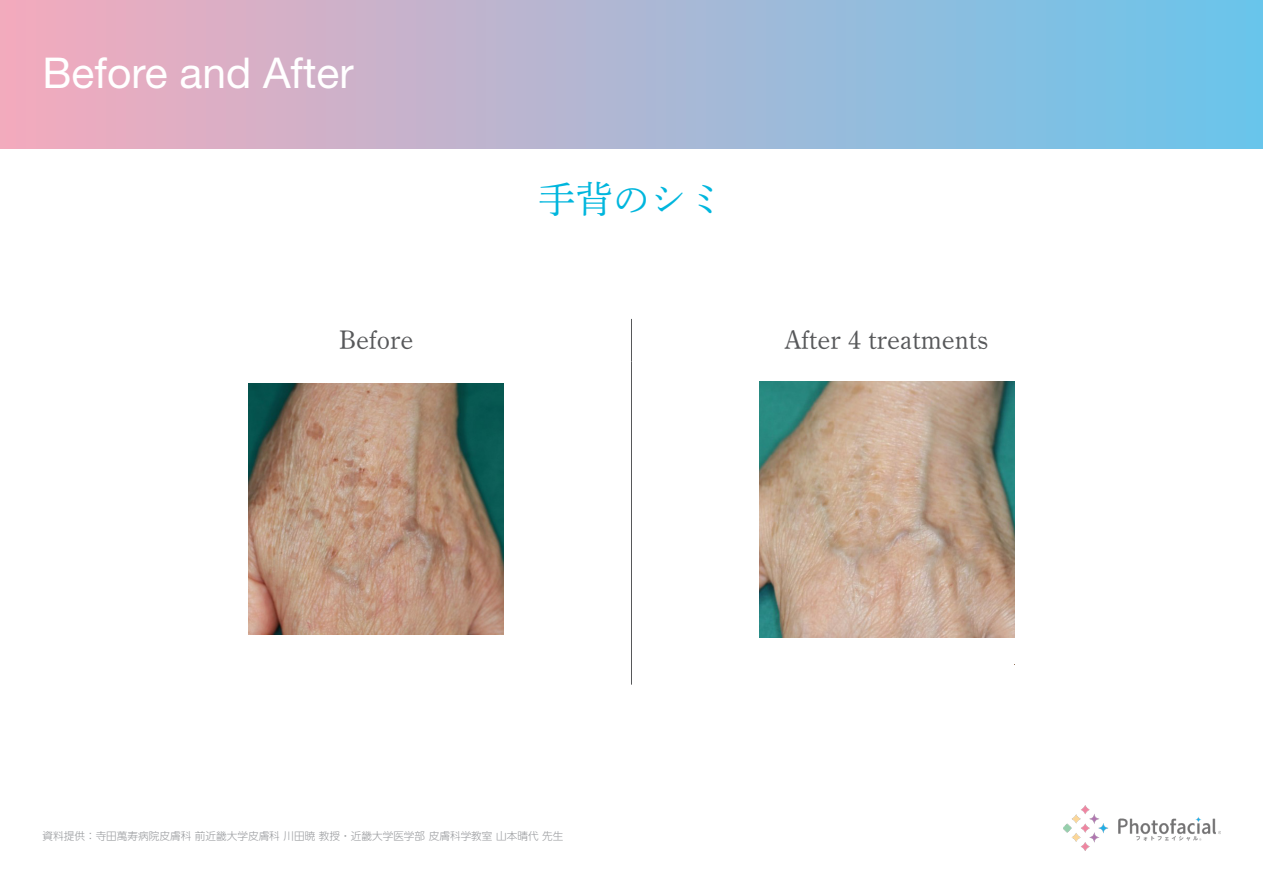
<style>
.page{position:relative;width:1263px;height:893px;background:#fff}
.page>*{position:absolute;margin:0;border:0;box-sizing:border-box;transform-origin:0 0}
.t1{font:42.45px "Helvetica Neue LT Std";color:#fff}
.t2{font:37.2px "DNP Shuei Min Pr 6 L";color:#00b6dd}
.t3{font:26.55px "DNP Shuei Min Pr 6 L";color:#57585a}
.t4{font:300 10.65px "UD Shin Go Pr 6 N";color:#999b9e}
</style>
<div class="page">
<div style="left:0;top:0;width:1263px;height:149px;background:linear-gradient(to right,#f4aabd,#68c5eb)"></div>
<img style="left:1063px;top:805px;width:157px;height:45px">
<hr style="left:631px;top:319px;width:1px;height:42px;background:#57585a">
<hr style="left:631px;top:361px;width:1px;height:324px;background:#57585a">
<img style="left:249px;top:384px;width:255px;height:250px">
<img style="left:759px;top:381px;width:255px;height:256px">
<h1 class="t1" style="left:43px;top:48px;width:313px">Before and After</h1>
<p class="t2" style="left:538px;top:164px;width:188px">手背のシミ</p>
<p class="t3" style="left:339px;top:316px;width:76px">Before</p>
<p class="t3" style="left:785px;top:316px;width:205px">After 4 treatments</p>
<p class="t4" style="left:43px;top:827px;width:522px">資料提供：寺田萬寿病院皮膚科 前近畿大学皮膚科 川田暁 教授・近畿大学医学部 皮膚科学教室 山本晴代 先生</p>
</div>
